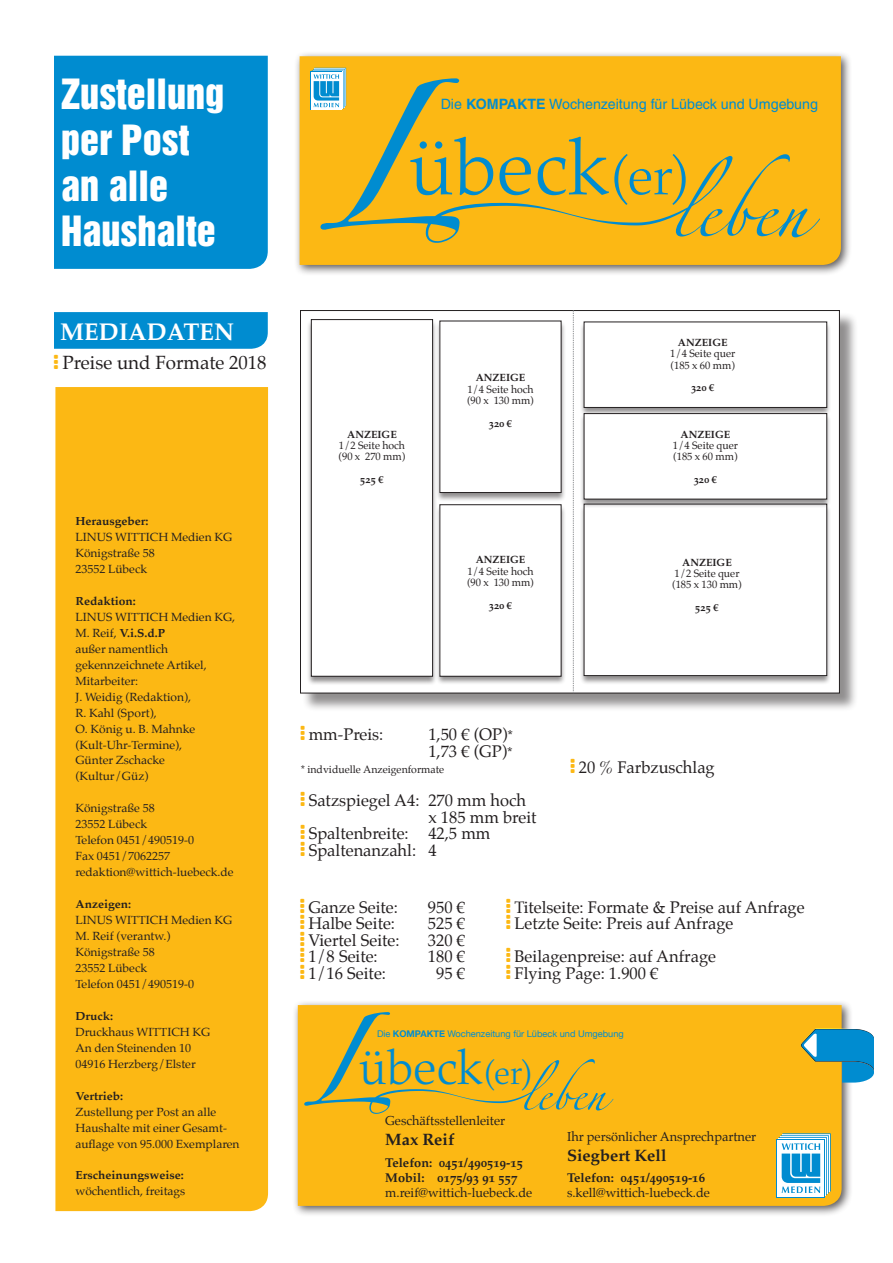
<style>
.page{position:relative;width:893px;height:1263px;background:#fff}
.page>*{position:absolute;margin:0;border:0;box-sizing:border-box;transform-origin:0 0}
.t1{font:300 79.35px "Palatino LT";color:#008cd0}
.t2{font:300 49.05px "Palatino LT";color:#008cd0}
.t3{font:38.1px/45.8px "Helvetica Inserat LT";color:#fff}
.t4{font:700 24px "Palatino";color:#fff}
.t5{font:18.75px "Palatino";color:#231f20}
.t6{font:16.5px/16.5px "Palatino";color:#231f20}
.t7{font:16.5px "Palatino Bold Os F";color:#231f20}
.t8{font:14.25px "Helvetica LT";color:#008cd0}
.t9{font:12.75px "Palatino";color:#231f20}
.t10{font:12.75px/15.3px "Palatino Bold Os F";color:#231f20}
.t11{font:11.55px/15.9px "Palatino";color:#231f20}
.t12{font:700 11.55px "Palatino";color:#231f20}
.t13{font:10.5px/11.4px "Palatino";color:#231f20}
.t14{font:10.5px "Palatino Bold Os F";color:#231f20}
.t15{font:9.15px "Helvetica Neue";color:#008cd0}
.s1{font-weight:700}
.s2{font-size:54.15px}
.s3{font-family:"Palatino";font-weight:700}
.s4{font-size:13.5px}
.s5{font-size:33.45px}
</style>
<div class="page">
<div style="left:55px;top:387px;width:213px;height:824px;background:#fcb814"></div>
<div style="left:54px;top:312px;width:214px;height:37px;background:#008cd0"></div>
<div style="left:302px;top:312px;width:556px;height:400px;background:#231f20;opacity:.5"></div>
<div style="left:300px;top:310px;width:539px;height:383px;background:#fff"></div>
<div style="left:579px;top:503px;width:253px;height:182px;background:#231f20;opacity:.5"></div>
<div style="left:584px;top:504px;width:243px;height:172px;background:#fff"></div>
<div style="left:584px;top:504px;width:243px;height:172px;border:1px solid #231f20"></div>
<div style="left:435px;top:320px;width:131px;height:181px;background:#231f20;opacity:.5"></div>
<div style="left:440px;top:321px;width:121px;height:171px;background:#fff"></div>
<div style="left:435px;top:504px;width:131px;height:181px;background:#231f20;opacity:.5"></div>
<div style="left:440px;top:505px;width:121px;height:171px;background:#fff"></div>
<div style="left:306px;top:319px;width:132px;height:366px;background:#231f20;opacity:.5"></div>
<div style="left:311px;top:320px;width:122px;height:356px;background:#fff"></div>
<div style="left:311px;top:319px;width:122px;height:357px;border:1px solid #231f20"></div>
<div style="left:579px;top:321px;width:253px;height:95px;background:#231f20;opacity:.5"></div>
<div style="left:584px;top:322px;width:243px;height:85px;background:#fff"></div>
<div style="left:584px;top:322px;width:243px;height:86px;border:1px solid #231f20"></div>
<div style="left:579px;top:413px;width:253px;height:95px;background:#231f20;opacity:.5"></div>
<div style="left:584px;top:414px;width:243px;height:85px;background:#fff"></div>
<div style="left:584px;top:413px;width:243px;height:86px;border:1px solid #231f20"></div>
<svg style="left:573px;top:310px;width:1px;height:383px"></svg>
<div style="left:294px;top:51px;width:559px;height:225px;background:#231f20;opacity:.75"></div>
<div style="left:300px;top:56px;width:541px;height:209px;background:#fcb814"></div>
<svg style="left:320px;top:78px;width:500px;height:165px;background:#ebb520"></svg>
<div style="left:292px;top:999px;width:561px;height:218px;background:#231f20;opacity:.75"></div>
<div style="left:298px;top:1005px;width:544px;height:201px;background:#fcb814"></div>
<div style="left:777px;top:1139px;width:48px;height:58px;background:#fff"></div>
<svg style="left:779px;top:1133px;width:52px;height:62px"></svg>
<svg style="left:304px;top:1012px;width:309px;height:102px;background:#ecb51f"></svg>
<svg style="left:800px;top:1028px;width:74px;height:54px;background:#5b9e9a"></svg>
<div style="left:54px;top:56px;width:214px;height:213px;background:#008cd0"></div>
<svg style="left:310px;top:72px;width:32px;height:38px"></svg>
<div style="left:311px;top:72px;width:31px;height:37px;background:#fff"></div>
<svg style="left:312px;top:68px;width:34px;height:41px"></svg>
<h3 class="t3" style="left:61px;top:72px;width:165px">Zustellung per Post an alle<br>Haushalte</h3>
<h3 class="t4" style="left:60px;top:312px;width:175px">Mediadaten</h3>
<h3 class="t5" style="left:63px;top:347px;width:206px">Preise und Formate 2018</h3>
<p class="t12" style="left:75px;top:511px;width:74px">Herausgeber:</p>
<p class="t11" style="left:75px;top:529px;width:158px">Linus Wittich Medien KG<br>Königstraße 58<br>23552 Lübeck</p>
<p class="t12" style="left:75px;top:591px;width:62px">Redaktion:</p>
<p class="t11" style="left:75px;top:609px;width:161px">Linus Wittich Medien KG,<br>M. Reif, <span class="s1">V.i.S.d.P<br></span>außer namentlich gekennzeichnete Artikel,<br>Mitarbeiter:<br>J. Weidig (Redaktion),<br>R. Kahl (Sport),<br>O. König u. B. Mahnke (Kult-Uhr-Termine),<br>Günter Zschacke (Kultur/Güz)</p>
<p class="t11" style="left:75px;top:800px;width:160px">Königstraße 58<br>23552 Lübeck<br>Telefon 0451/490519-0<br>Fax 0451/7062257 redaktion@wittich-luebeck.de</p>
<p class="t12" style="left:75px;top:894px;width:57px">Anzeigen:</p>
<p class="t11" style="left:75px;top:912px;width:158px">Linus Wittich Medien KG<br>M. Reif (verantw.)<br>Königstraße 58<br>23552 Lübeck<br>Telefon 0451/490519-0</p>
<p class="t12" style="left:75px;top:1006px;width:39px">Druck:</p>
<p class="t11" style="left:75px;top:1024px;width:137px">Druckhaus Wittich KG<br>An den Steinenden 10<br>04916 Herzberg/Elster</p>
<p class="t12" style="left:75px;top:1086px;width:49px">Vertrieb:</p>
<p class="t11" style="left:75px;top:1103px;width:166px">Zustellung per Post an alle<br>Haushalte mit einer Gesamt&shy;auflage von 95.000 Exemplaren</p>
<p class="t12" style="left:75px;top:1165px;width:110px">Erscheinungsweise:</p>
<p class="t11" style="left:75px;top:1183px;width:111px">wöchentlich, freitags</p>
<p class="t8" style="left:441px;top:96px;width:379px">Die <span class="s1">KOMPAKTE</span> Wochenzeitung für Lübeck und Umgebung</p>
<h1 class="t1" style="left:410px;top:121px;width:282px">übeck<span class="s2">(er)</span></h1>
<p class="t14" style="left:347px;top:428px;width:51px">ANZEIGE</p>
<p class="t13" style="left:339px;top:440px;width:68px">1/2 Seite hoch (90 x 270 mm)</p>
<p class="t14" style="left:360px;top:473px;width:25px">525 <span class="s3">€</span></p>
<p class="t14" style="left:476px;top:371px;width:51px">ANZEIGE</p>
<p class="t13" style="left:467px;top:383px;width:68px">1/4 Seite hoch (90 x 130 mm)</p>
<p class="t14" style="left:489px;top:417px;width:25px">320 <span class="s3">€</span></p>
<p class="t14" style="left:476px;top:553px;width:51px">ANZEIGE</p>
<p class="t13" style="left:467px;top:565px;width:68px">1/4 Seite hoch (90 x 130 mm)</p>
<p class="t14" style="left:489px;top:599px;width:25px">320 <span class="s3">€</span></p>
<p class="t14" style="left:678px;top:336px;width:51px">ANZEIGE</p>
<p class="t13" style="left:670px;top:348px;width:67px">1/4 Seite quer (185 x 60 mm)</p>
<p class="t14" style="left:691px;top:382px;width:25px">320 <span class="s3">€</span></p>
<p class="t14" style="left:681px;top:428px;width:51px">ANZEIGE</p>
<p class="t13" style="left:673px;top:440px;width:67px">1/4 Seite quer (185 x 60 mm)</p>
<p class="t14" style="left:694px;top:473px;width:25px">320 <span class="s3">€</span></p>
<p class="t14" style="left:682px;top:556px;width:51px">ANZEIGE</p>
<p class="t13" style="left:672px;top:567px;width:71px">1/2 Seite quer (185 x 130 mm)</p>
<p class="t14" style="left:695px;top:601px;width:25px">525 <span class="s3">€</span></p>
<h3 class="t6" style="left:309px;top:726px;width:76px">mm-Preis:</h3>
<h3 class="t6" style="left:428px;top:726px;width:86px">1,50 € (OP)<span class="s4">*<br></span>1,73 € (GP)<span class="s4">*</span></h3>
<p class="t13" style="left:301px;top:764px;width:145px">* indviduelle Anzeigenformate</p>
<h3 class="t6" style="left:579px;top:759px;width:138px">20 % Farbzuschlag</h3>
<h3 class="t6" style="left:309px;top:792px;width:219px">Satzspiegel A4: 270 mm hoch</h3>
<h3 class="t6" style="left:428px;top:809px;width:110px">x 185 mm breit</h3>
<h3 class="t6" style="left:309px;top:825px;width:183px">Spaltenbreite: 42,5 mm</h3>
<h3 class="t6" style="left:309px;top:842px;width:129px">Spaltenanzahl: 4</h3>
<h3 class="t6" style="left:308px;top:899px;width:91px">Ganze Seite:</h3>
<h3 class="t6" style="left:428px;top:899px;width:39px">950 €</h3>
<h3 class="t6" style="left:308px;top:915px;width:88px">Halbe Seite:</h3>
<h3 class="t6" style="left:428px;top:915px;width:39px">525 €</h3>
<h3 class="t6" style="left:308px;top:932px;width:93px">Viertel Seite:</h3>
<h3 class="t6" style="left:428px;top:932px;width:39px">320 €</h3>
<h3 class="t6" style="left:308px;top:948px;width:71px">1/8 Seite:</h3>
<h3 class="t6" style="left:428px;top:948px;width:39px">180 €</h3>
<h3 class="t6" style="left:308px;top:965px;width:79px">1/16 Seite:</h3>
<h3 class="t6" style="left:436px;top:965px;width:30px">95 €</h3>
<h3 class="t6" style="left:515px;top:899px;width:292px">Titelseite: Formate &amp; Preise auf Anfrage<br>Letzte Seite: Preis auf Anfrage</h3>
<h3 class="t6" style="left:515px;top:948px;width:203px">Beilagenpreise: auf Anfrage<br>Flying Page: 1.900 €</h3>
<p class="t15" style="left:377px;top:1026px;width:248px">Die <span class="s1">KOMPAKTE</span> Wochenzeitung für Lübeck und Umgebung</p>
<h2 class="t2" style="left:359px;top:1039px;width:175px">übeck<span class="s5">(er)</span></h2>
<p class="t9" style="left:385px;top:1110px;width:121px">Geschäftsstellenleiter</p>
<h3 class="t7" style="left:385px;top:1130px;width:71px">MAX REIF</h3>
<p class="t10" style="left:385px;top:1155px;width:140px">TELEFON: 0451/490519-15<br>MOBIL: 0175/93 91 557</p>
<p class="t9" style="left:385px;top:1182px;width:149px">m.reif@wittich-luebeck.de</p>
<p class="t9" style="left:567px;top:1126px;width:191px">Ihr persönlicher Ansprechpartner</p>
<h3 class="t7" style="left:567px;top:1145px;width:101px">SIEGBERT KELL</h3>
<p class="t10" style="left:567px;top:1170px;width:140px">TELEFON: 0451/490519-16</p>
<p class="t9" style="left:567px;top:1182px;width:144px">s.kell@wittich-luebeck.de</p>
</div>
